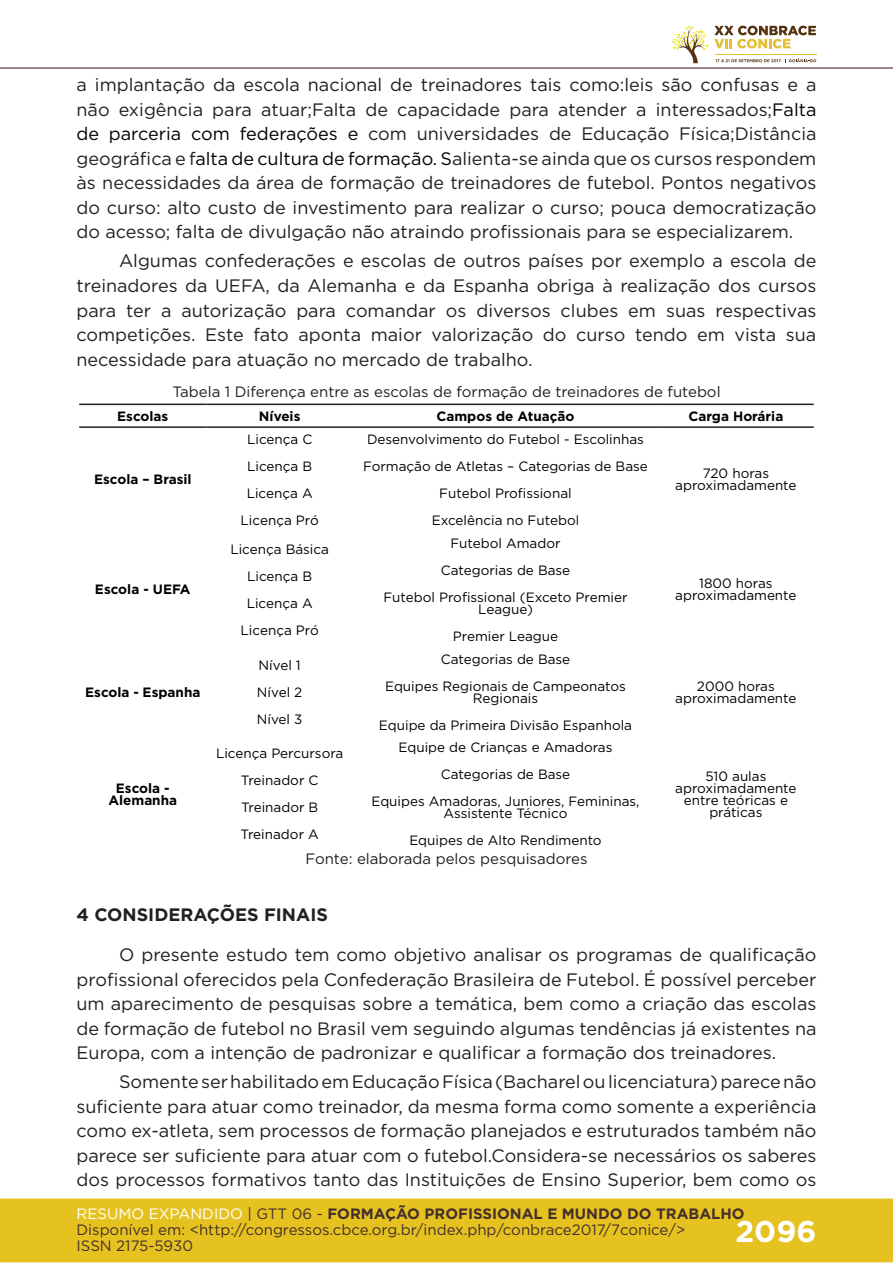
<style>
.page{position:relative;width:893px;height:1263px;background:#fff}
.page>*{position:absolute;margin:0;border:0;box-sizing:border-box;transform-origin:0 0}
.t1{font:700 30px "Gotham";color:#fff}
.t2{font:18px/24.6px "Gotham";color:#231f20;text-align:justify}
.t3{font:700 18px "Gotham";color:#231f20}
.t4{font:15px/16px "Gotham";color:#462f2a}
.t5{font:15px "Gotham";color:#231f20}
.t6{font:13.5px/27px "Gotham";color:#000001;text-align:center}
.t7{font:700 13.5px/12px "Gotham";color:#000001;text-align:center}
.s1{color:#000001}
.s2{color:#fff}
.s3{color:#442f2a}
.s4{font-weight:700;color:#442f2a}
</style>
<div class="page">
<div style="left:0;top:1198px;width:893px;height:64px;background:#e6c221;border:2px solid #e6c221"></div>
<hr style="left:0;top:67px;width:893px;height:2px;background:#442f2a">
<svg style="left:672px;top:26px;width:144px;height:37px"></svg>
<svg style="left:79px;top:405px;width:735px;height:1px"></svg>
<hr style="left:79px;top:404px;width:127px;height:1px;background:#231f20">
<hr style="left:206px;top:404px;width:147px;height:1px;background:#231f20">
<hr style="left:353px;top:404px;width:305px;height:1px;background:#231f20">
<hr style="left:658px;top:404px;width:156px;height:1px;background:#231f20">
<hr style="left:79px;top:426px;width:127px;height:2px;background:#231f20">
<hr style="left:206px;top:426px;width:147px;height:2px;background:#231f20">
<hr style="left:353px;top:426px;width:305px;height:2px;background:#231f20">
<hr style="left:658px;top:426px;width:156px;height:2px;background:#231f20">
<p class="t2" style="left:77px;top:72px;width:741px">a implantação da escola nacional de treinadores tais como:leis são confusas e a não exigência para atuar;Falta de capacidade para atender a interessados;<span class="s1">Falta de parceria com federações e</span> com universidades de Educação Física;Distância geográfica e f<span class="s1">alta de cultura de formação. S</span>alienta-se ainda que os cursos respondem às necessidades da área de formação de treinadores de futebol. Pontos negativos do curso: alto custo de investimento para realizar o curso; pouca democratização do acesso; falta de divulgação não atraindo profissionais para se especializarem.</p>
<p class="t2" style="left:77px;top:248px;width:741px;text-indent:43px">Algumas confederações e escolas de outros países por exemplo a escola de treinadores da UEFA, da Alemanha e da Espanha obriga à realização dos cursos para ter a autorização para comandar os diversos clubes em suas respectivas competições. Este fato aponta maior valorização do curso tendo em vista sua necessidade para atuação no mercado de trabalho.</p>
<p class="t5" style="left:172px;top:382px;width:550px">Tabela 1 Diferença entre as escolas de formação de treinadores de futebol</p>
<p class="t7" style="left:117px;top:410px;width:53px">Escolas</p>
<p class="t7" style="left:259px;top:410px;width:43px">Níveis</p>
<p class="t7" style="left:436px;top:410px;width:140px">Campos de Atuação</p>
<p class="t7" style="left:688px;top:410px;width:96px">Carga Horária</p>
<p class="t7" style="left:94px;top:474px;width:99px">Escola – Brasil</p>
<p class="t6" style="left:241px;top:425px;width:80px">Licença C<br>Licença B<br>Licença A<br>Licença Pró</p>
<p class="t6" style="left:363px;top:425px;width:286px">Desenvolvimento do Futebol - Escolinhas<br>Formação de Atletas – Categorias de Base<br>Futebol Profissional<br>Excelência no Futebol</p>
<p class="t6" style="left:675px;top:467px;width:123px;line-height:12px">720 horas aproximadamente</p>
<p class="t7" style="left:95px;top:583px;width:97px">Escola - UEFA</p>
<p class="t6" style="left:230px;top:535px;width:100px">Licença Básica<br>Licença B<br>Licença A<br>Licença Pró</p>
<p class="t6" style="left:383px;top:529px;width:246px">Futebol Amador<br>Categorias de Base<br>Futebol Profissional (Exceto Premier</p>
<p class="t6" style="left:453px;top:595px;width:107px">League)<br>Premier League</p>
<p class="t6" style="left:675px;top:577px;width:123px;line-height:12px">1800 horas aproximadamente</p>
<p class="t7" style="left:85px;top:686px;width:117px">Escola - Espanha</p>
<p class="t6" style="left:257px;top:651px;width:47px;text-align:left">Nível 1<br>Nível 2<br>Nível 3</p>
<p class="t6" style="left:385px;top:645px;width:242px">Categorias de Base<br>Equipes Regionais de Campeonatos</p>
<p class="t6" style="left:379px;top:684px;width:255px">Regionais<br>Equipe da Primeira Divisão Espanhola</p>
<p class="t6" style="left:675px;top:679px;width:123px;line-height:12px">2000 horas aproximadamente</p>
<p class="t7" style="left:108px;top:782px;width:70px">Escola -<br>Alemanha</p>
<p class="t6" style="left:216px;top:740px;width:129px">Licença Percursora<br>Treinador C<br>Treinador B<br>Treinador A</p>
<p class="t6" style="left:371px;top:734px;width:270px">Equipe de Crianças e Amadoras<br>Categorias de Base<br>Equipes Amadoras, Juniores, Femininas,</p>
<p class="t6" style="left:409px;top:800px;width:194px">Assistente Técnico<br>Equipes de Alto Rendimento</p>
<p class="t6" style="left:675px;top:770px;width:123px;line-height:12px">510 aulas aproximadamente entre teóricas e práticas</p>
<p class="t5" style="left:305px;top:849px;width:284px">Fonte: elaborada pelos pesquisadores</p>
<p class="t3" style="left:77px;top:903px;width:253px">4 CONSIDERAÇÕES FINAIS</p>
<p class="t2" style="left:77px;top:942px;width:741px;text-indent:43px">O presente estudo tem como objetivo analisar os programas de qualificação profissional oferecidos pela Confederação Brasileira de Futebol. É possível perceber um aparecimento de pesquisas sobre a temática, bem como a criação das escolas de formação de futebol no Brasil vem seguindo algumas tendências já existentes na Europa, com a intenção de padronizar e qualificar a formação dos treinadores.</p>
<p class="t2" style="left:77px;top:1069px;width:741px;text-indent:43px">Somente ser habilitado em Educação Física (Bacharel ou licenciatura) parece não suficiente para atuar como treinador, da mesma forma como somente a experiência como ex-atleta, sem processos de formação planejados e estruturados também não parece ser suficiente para atuar com o futebol.Considera-se necessários os saberes dos processos formativos tanto das Instituições de Ensino Superior, bem como os</p>
<p class="t4" style="left:77px;top:1205px;width:670px"><span class="s2">RESUMO EXPANDIDO</span> <span class="s3">| GTT 06 -</span> <span class="s4">FORMAÇÃO PROFISSIONAL E MUNDO DO TRABALHO<br></span>Disponível em: &lt;http://congressos.cbce.org.br/index.php/conbrace2017/7conice/&gt;<br>ISSN 2175-5930</p>
<h1 class="t1" style="left:735px;top:1212px;width:83px">2096</h1>
</div>
